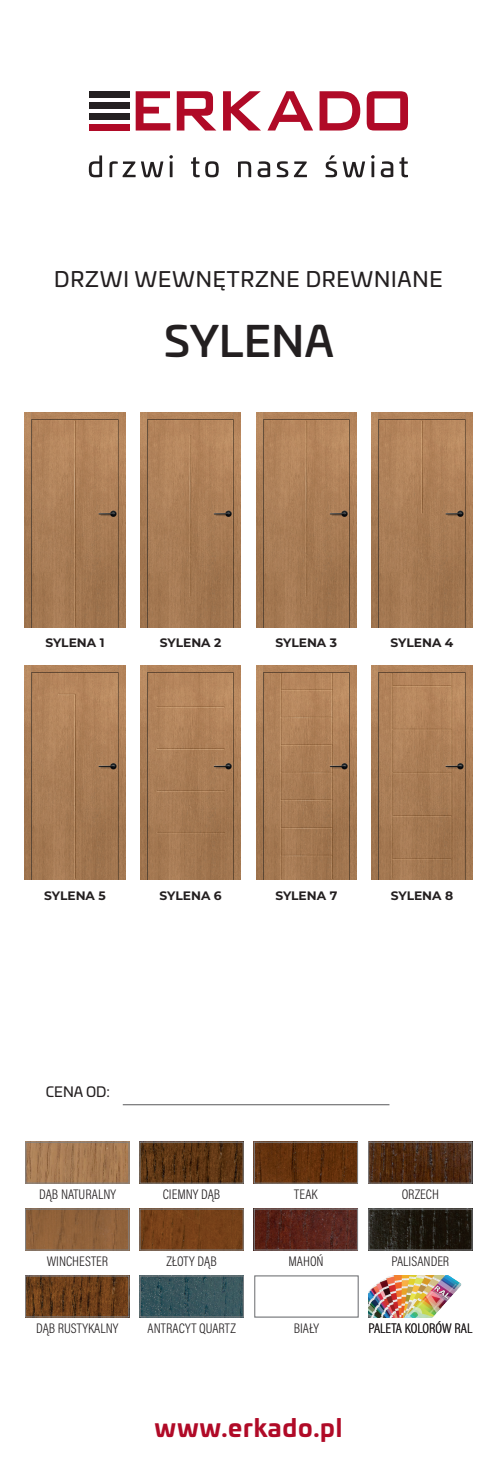
<style>
.page{position:relative;width:497px;height:1474px;background:#fff}
.page>*{position:absolute;margin:0;border:0;box-sizing:border-box;transform-origin:0 0}
.t1{font:500 42px "Univia Pro";letter-spacing:.01em;color:#231f20}
.t2{font:700 24.5px "Univia Pro";letter-spacing:.03em;color:#b00a27}
.t3{font:21px "Univia Pro";letter-spacing:.035em;color:#231f20}
.t4{font:300 14px "Acumin Pro Cond";color:#231f20}
.t5{font:14px "Univia Pro";color:#231f20}
.t6{font:700 12.25px "Montserrat";color:#231f20}
</style>
<div class="page">
<div style="left:89px;top:91px;width:40px;height:6px;background:#231f20"></div>
<div style="left:89px;top:102px;width:40px;height:6px;background:#231f20"></div>
<div style="left:89px;top:113px;width:40px;height:6px;background:#231f20"></div>
<div style="left:89px;top:124px;width:40px;height:6px;background:#b00a27"></div>
<svg style="left:135px;top:91px;width:35px;height:39px"></svg>
<svg style="left:176px;top:91px;width:40px;height:39px"></svg>
<svg style="left:223px;top:91px;width:38px;height:39px"></svg>
<svg style="left:267px;top:91px;width:46px;height:39px"></svg>
<svg style="left:319px;top:91px;width:41px;height:39px"></svg>
<svg style="left:366px;top:91px;width:41px;height:39px"></svg>
<svg style="left:89px;top:155px;width:13px;height:22px"></svg>
<svg style="left:109px;top:161px;width:26px;height:16px"></svg>
<svg style="left:141px;top:161px;width:22px;height:16px"></svg>
<svg style="left:169px;top:155px;width:4px;height:22px"></svg>
<svg style="left:191px;top:157px;width:8px;height:20px"></svg>
<svg style="left:205px;top:161px;width:13px;height:16px"></svg>
<svg style="left:238px;top:161px;width:13px;height:16px"></svg>
<svg style="left:257px;top:161px;width:13px;height:16px"></svg>
<svg style="left:276px;top:161px;width:30px;height:16px"></svg>
<svg style="left:325px;top:155px;width:11px;height:22px"></svg>
<svg style="left:342px;top:161px;width:22px;height:16px"></svg>
<svg style="left:371px;top:155px;width:3px;height:22px"></svg>
<svg style="left:380px;top:161px;width:13px;height:16px"></svg>
<svg style="left:399px;top:157px;width:8px;height:20px"></svg>
<img style="left:141px;top:1210px;width:100px;height:38px">
<div style="left:139px;top:1208px;width:104px;height:42px;border:1px solid #808285"></div>
<img style="left:27px;top:1210px;width:100px;height:38px">
<div style="left:25px;top:1208px;width:104px;height:42px;border:1px solid #808285"></div>
<img style="left:141px;top:1143px;width:100px;height:38px">
<div style="left:139px;top:1141px;width:104px;height:42px;border:1px solid #808285"></div>
<img style="left:255px;top:1143px;width:100px;height:38px">
<div style="left:253px;top:1141px;width:104px;height:42px;border:1px solid #808285"></div>
<div style="left:254px;top:1275px;width:104px;height:42px;background:#fff;border:1px solid #808285"></div>
<img style="left:255px;top:1210px;width:100px;height:38px">
<div style="left:253px;top:1208px;width:104px;height:42px;border:1px solid #808285"></div>
<img style="left:27px;top:1277px;width:100px;height:38px">
<div style="left:25px;top:1275px;width:104px;height:42px;border:1px solid #808285"></div>
<img style="left:141px;top:1277px;width:100px;height:38px">
<div style="left:139px;top:1275px;width:104px;height:42px;border:1px solid #808285"></div>
<img style="left:370px;top:1143px;width:99px;height:38px">
<div style="left:368px;top:1141px;width:103px;height:42px;border:1px solid #808285"></div>
<img style="left:370px;top:1210px;width:100px;height:38px">
<div style="left:368px;top:1208px;width:104px;height:42px;border:1px solid #808285"></div>
<img style="left:368px;top:1275px;width:94px;height:42px">
<img style="left:27px;top:1143px;width:100px;height:38px">
<div style="left:25px;top:1141px;width:104px;height:42px;border:1px solid #808285"></div>
<hr style="left:123px;top:1104px;width:266px;height:1px;background:#57585a">
<img style="left:25px;top:412px;width:100px;height:215px">
<img style="left:25px;top:665px;width:100px;height:214px">
<img style="left:140px;top:412px;width:100px;height:215px">
<img style="left:140px;top:665px;width:100px;height:214px">
<img style="left:256px;top:412px;width:100px;height:215px">
<img style="left:256px;top:665px;width:100px;height:214px">
<img style="left:371px;top:412px;width:100px;height:215px">
<img style="left:371px;top:665px;width:100px;height:214px">
<h3 class="t3" style="left:54px;top:263px;width:389px">DRZWI WEWNĘTRZNE DREWNIANE</h3>
<h1 class="t1" style="left:164px;top:309px;width:171px">SYLENA</h1>
<p class="t6" style="left:45px;top:633px;width:60px">SYLENA 1</p>
<p class="t6" style="left:160px;top:633px;width:63px">SYLENA 2</p>
<p class="t6" style="left:275px;top:633px;width:63px">SYLENA 3</p>
<p class="t6" style="left:390px;top:633px;width:64px">SYLENA 4</p>
<p class="t6" style="left:44px;top:886px;width:63px">SYLENA 5</p>
<p class="t6" style="left:159px;top:886px;width:63px">SYLENA 6</p>
<p class="t6" style="left:275px;top:886px;width:63px">SYLENA 7</p>
<p class="t6" style="left:390px;top:886px;width:64px">SYLENA 8</p>
<p class="t5" style="left:46px;top:1081px;width:66px">CENA OD:</p>
<p class="t4" style="left:39px;top:1184px;width:78px">DĄB NATURALNY</p>
<p class="t4" style="left:162px;top:1184px;width:59px">CIEMNY DĄB</p>
<p class="t4" style="left:401px;top:1184px;width:39px">ORZECH</p>
<p class="t4" style="left:294px;top:1184px;width:25px">TEAK</p>
<p class="t4" style="left:47px;top:1251px;width:63px">WINCHESTER</p>
<p class="t4" style="left:166px;top:1251px;width:52px">ZŁOTY DĄB</p>
<p class="t4" style="left:288px;top:1251px;width:37px">MAHOŃ</p>
<p class="t4" style="left:391px;top:1251px;width:59px">PALISANDER</p>
<p class="t4" style="left:36px;top:1318px;width:84px">DĄB RUSTYKALNY</p>
<p class="t4" style="left:147px;top:1318px;width:90px">ANTRACYT QUARTZ</p>
<p class="t4" style="left:293px;top:1318px;width:27px">BIAŁY</p>
<p class="t4" style="left:368px;top:1318px;width:105px">PALETA KOLORÓW RAL</p>
<h2 class="t2" style="left:154px;top:1408px;width:189px">www.erkado.pl</h2>
</div>
